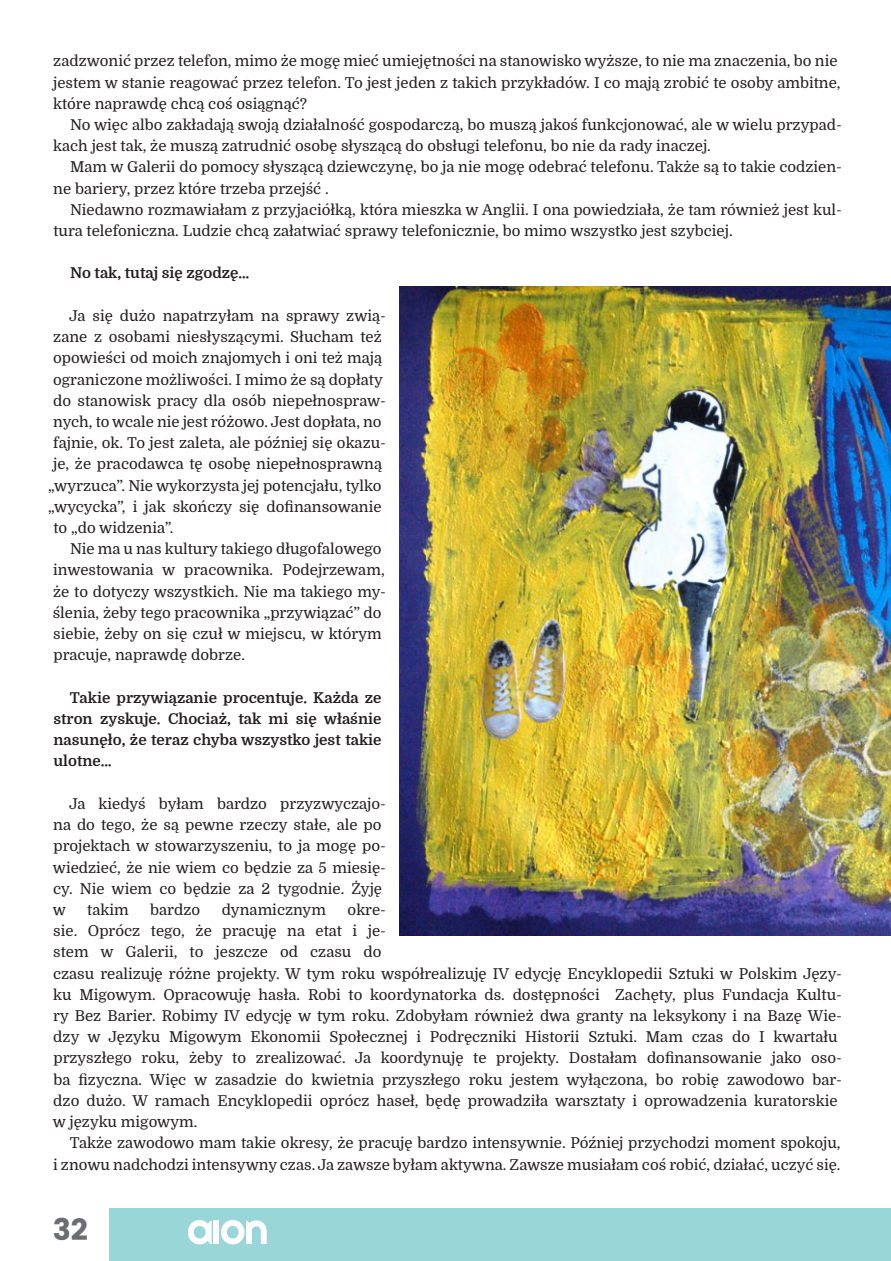
<style>
.page{position:relative;width:891px;height:1261px;background:#fff}
.page>*{position:absolute;margin:0;border:0;box-sizing:border-box;transform-origin:0 0}
.t1{font:30px "Poppins";color:#6c6d70}
.t2{font:15px/21.1px "Domine";color:#231f20}
.t3{font:700 15px/21.1px "Domine";color:#231f20;text-align:justify}
</style>
<div class="page">
<div style="left:109px;top:1208px;width:781px;height:52px;background:#98d6d7"></div>
<svg style="left:188px;top:1220px;width:23px;height:24px"></svg>
<div style="left:213px;top:1220px;width:6px;height:23px;background:#fff"></div>
<svg style="left:221px;top:1220px;width:46px;height:24px"></svg>
<img style="left:399px;top:287px;width:491px;height:648px">
<p class="t2" style="left:53px;top:51px;width:789px">zadzwonić przez telefon, mimo że mogę mieć umiejętności na stanowisko wyższe, to nie ma znaczenia, bo nie jestem w stanie reagować przez telefon. To jest jeden z takich przykładów. I co mają zrobić te osoby ambitne, które naprawdę chcą coś osiągnąć?</p>
<p class="t2" style="left:53px;top:114px;width:790px;text-indent:17px">No więc albo zakładają swoją działalność gospodarczą, bo muszą jakoś funkcjonować, ale w wielu przypad&shy;kach jest tak, że muszą zatrudnić osobę słyszącą do obsługi telefonu, bo nie da rady inaczej.</p>
<p class="t2" style="left:53px;top:157px;width:790px;text-indent:17px">Mam w Galerii do pomocy słyszącą dziewczynę, bo ja nie mogę odebrać telefonu. Także są to takie codzien&shy;ne bariery, przez które trzeba przejść .</p>
<p class="t2" style="left:53px;top:199px;width:790px;text-indent:17px">Niedawno rozmawiałam z przyjaciółką, która mieszka w Anglii. I ona powiedziała, że tam również jest kul&shy;tura telefoniczna. Ludzie chcą załatwiać sprawy telefonicznie, bo mimo wszystko jest szybciej.</p>
<p class="t3" style="left:70px;top:263px;width:181px">No tak, tutaj się zgodzę…</p>
<p class="t2" style="left:69px;top:305px;width:318px">Ja się dużo napatrzyłam na sprawy zwią-</p>
<p class="t2" style="left:53px;top:326px;width:330px">zane z osobami niesłyszącymi. Słucham też</p>
<p class="t2" style="left:53px;top:348px;width:330px">opowieści od moich znajomych i oni też mają</p>
<p class="t2" style="left:53px;top:369px;width:331px">ograniczone możliwości. I mimo że są dopłaty</p>
<p class="t2" style="left:53px;top:390px;width:334px">do stanowisk pracy dla osób niepełnospraw-</p>
<p class="t2" style="left:53px;top:411px;width:330px">nych, to wcale nie jest różowo. Jest dopłata, no</p>
<p class="t2" style="left:53px;top:432px;width:334px">fajnie, ok. To jest zaleta, ale później się okazu-</p>
<p class="t2" style="left:53px;top:454px;width:330px">je, że pracodawca tę osobę niepełnosprawną</p>
<p class="t2" style="left:48px;top:475px;width:335px">„wyrzuca”. Nie wykorzysta jej potencjału, tylko</p>
<p class="t2" style="left:48px;top:496px;width:335px">„wycycka”, i jak skończy się dofinansowanie</p>
<p class="t2" style="left:53px;top:517px;width:121px">to „do widzenia”.</p>
<p class="t2" style="left:53px;top:538px;width:335px;text-indent:17px">Nie ma u nas kultury takiego długofalowego inwestowania w pracownika. Podejrzewam, że to dotyczy wszystkich. Nie ma takiego my&shy;ślenia, żeby tego pracownika „przywiązać” do siebie, żeby on się czuł w miejscu, w którym pracuje, naprawdę dobrze.</p>
<p class="t3" style="left:53px;top:687px;width:329px;text-indent:16px">Takie przywiązanie procentuje. Każda ze stron zyskuje. Chociaż, tak mi się właśnie nasunęło, że teraz chyba wszystko jest takie ulotne…</p>
<p class="t2" style="left:53px;top:793px;width:334px;text-indent:16px">Ja kiedyś byłam bardzo przyzwyczajo&shy;na do tego, że są pewne rzeczy stałe, ale po projektach w stowarzyszeniu, to ja mogę po&shy;wiedzieć, że nie wiem co będzie za 5 miesię&shy;cy. Nie wiem co będzie za 2 tygodnie. Żyję w</p>
<p class="t2" style="left:53px;top:899px;width:790px;text-indent:295px">okre-<br>sie. Oprócz tego, że pracuję na etat i je-<br>stem w Galerii, to jeszcze od czasu do<br>czasu realizuję różne projekty. W tym roku współrealizuję IV edycję Encyklopedii Sztuki w Polskim Języ&shy;ku Migowym. Opracowuję hasła. Robi to koordynatorka ds. dostępności Zachęty, plus Fundacja Kultu&shy;ry Bez Barier. Robimy IV edycję w tym roku. Zdobyłam również dwa granty na leksykony i na Bazę Wie&shy;dzy w Języku Migowym Ekonomii Społecznej i Podręczniki Historii Sztuki. Mam czas do I kwartału przyszłego roku, żeby to zrealizować. Ja koordynuję te projekty. Dostałam dofinansowanie jako oso&shy;ba fizyczna. Więc w zasadzie do kwietnia przyszłego roku jestem wyłączona, bo robię zawodowo bar&shy;dzo dużo. W ramach Encyklopedii oprócz haseł, będę prowadziła warsztaty i oprowadzenia kuratorskie w języku migowym.</p>
<p class="t2" style="left:53px;top:1132px;width:788px;text-align:right">Także zawodowo mam takie okresy, że pracuję bardzo intensywnie. Później przychodzi moment spokoju,<br>i znowu nadchodzi intensywny czas. Ja zawsze byłam aktywna. Zawsze musiałam coś robić, działać, uczyć się.</p>
<p class="t2" style="left:87px;top:899px;width:43px">takim</p>
<p class="t2" style="left:150px;top:899px;width:51px">bardzo</p>
<p class="t2" style="left:222px;top:899px;width:106px">dynamicznym</p>
<h1 class="t1" style="left:53px;top:1212px;width:37px">32</h1>
</div>
